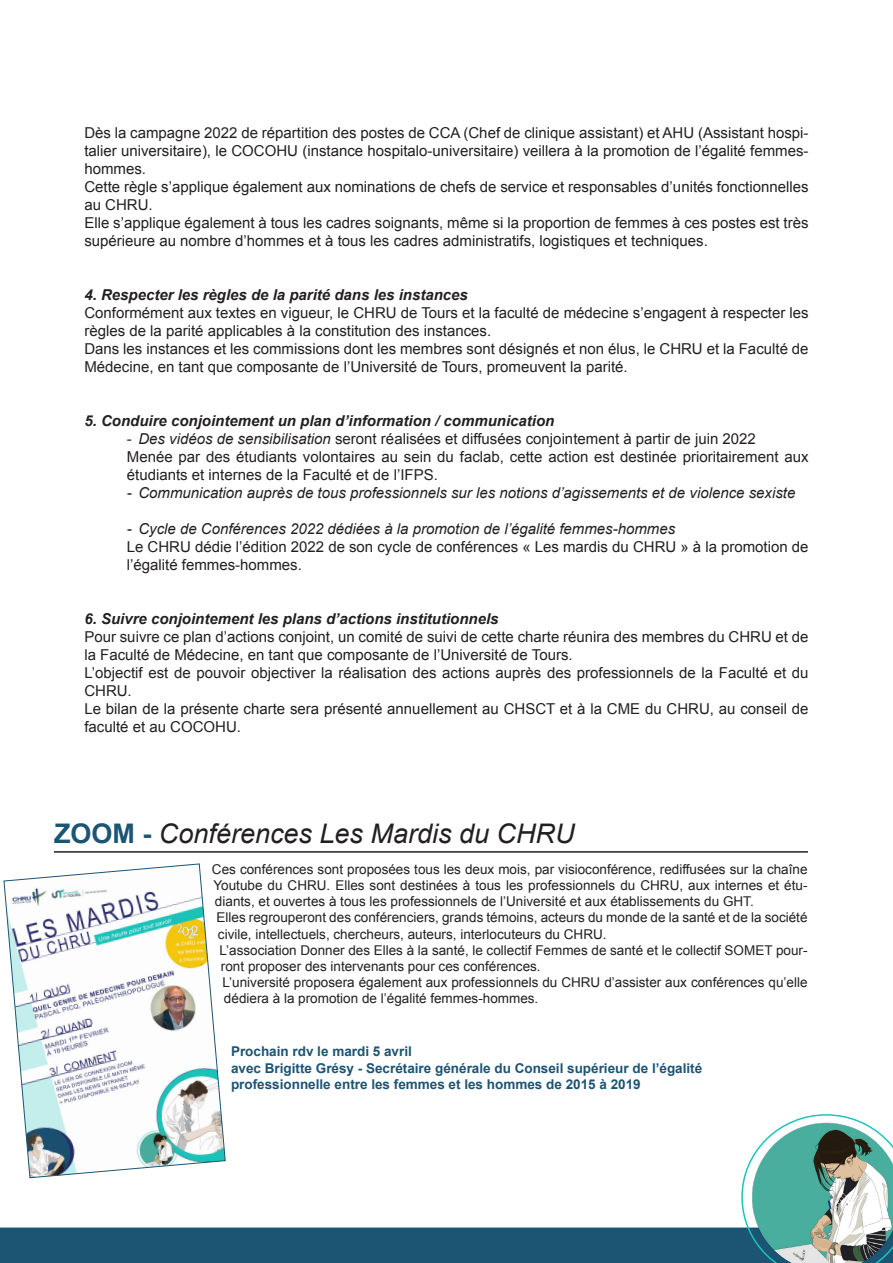
<style>
.page{position:relative;width:893px;height:1263px;background:#fff}
.page>*{position:absolute;margin:0;border:0;box-sizing:border-box;transform-origin:0 0}
.t1{font:italic 27px "Arial";color:#231f20}
.t2{font:15px/18px "Arial";color:#231f20}
.t3{font:italic 700 15px "Arial";color:#231f20}
.t4{font:italic 15px "Arial";color:#231f20}
.t5{font:13.5px/16.2px "Arial";color:#231f20}
.t6{font:700 13.5px "Arial";color:#1c5473}
.s1{font-style:italic}
.s2{font-weight:700;font-style:normal;color:#1c5473}
</style>
<div class="page">
<svg style="left:0;top:1114px;width:893px;height:149px"></svg>
<hr style="left:54px;top:851px;width:754px;height:2px;background:#231f20">
<svg style="left:4px;top:863px;width:222px;height:315px"></svg>
<p class="t2" style="left:84px;top:124px;width:726px;text-align:justify">Dès la campagne 2022 de répartition des postes de CCA (Chef de clinique assistant) et AHU (Assistant hospi&shy;talier universitaire), le COCOHU (instance hospitalo-universitaire) veillera à la promotion de l’égalité femmes&shy;hommes.</p>
<p class="t2" style="left:84px;top:178px;width:726px">Cette règle s’applique également aux nominations de chefs de service et responsables d’unités fonctionnelles au CHRU.</p>
<p class="t2" style="left:84px;top:214px;width:726px">Elle s’applique également à tous les cadres soignants, même si la proportion de femmes à ces postes est très supérieure au nombre d’hommes et à tous les cadres administratifs, logistiques et techniques.</p>
<p class="t3" style="left:84px;top:285px;width:385px">4. Respecter les règles de la parité dans les instances</p>
<p class="t2" style="left:84px;top:304px;width:726px">Conformément aux textes en vigueur, le CHRU de Tours et la faculté de médecine s’engagent à respecter les règles de la parité applicables à la constitution des instances.</p>
<p class="t2" style="left:84px;top:340px;width:726px">Dans les instances et les commissions dont les membres sont désignés et non élus, le CHRU et la Faculté de<br>Médecine, en tant que composante de l’Université de Tours, promeuvent la parité.</p>
<p class="t3" style="left:84px;top:411px;width:472px">5. Conduire conjointement un plan d’information / communication</p>
<p class="t2" style="left:127px;top:430px;width:631px">- <span class="s1">Des vidéos de sensibilisation</span> seront réalisées et diffusées conjointement à partir de juin 2022</p>
<p class="t2" style="left:127px;top:448px;width:683px">Menée par des étudiants volontaires au sein du faclab, cette action est destinée prioritairement aux étudiants et internes de la Faculté et de l’IFPS.</p>
<p class="t4" style="left:127px;top:483px;width:670px">- Communication auprès de tous professionnels sur les notions d’agissements et de violence sexiste</p>
<p class="t4" style="left:127px;top:519px;width:550px">- Cycle de Conférences 2022 dédiées à la promotion de l’égalité femmes-hommes</p>
<p class="t2" style="left:127px;top:538px;width:683px">Le CHRU dédie l’édition 2022 de son cycle de conférences « Les mardis du CHRU » à la promotion de l’égalité femmes-hommes.</p>
<p class="t3" style="left:84px;top:609px;width:416px">6. Suivre conjointement les plans d’actions institutionnels</p>
<p class="t2" style="left:84px;top:628px;width:726px">Pour suivre ce plan d’actions conjoint, un comité de suivi de cette charte réunira des membres du CHRU et de la Faculté de Médecine, en tant que composante de l’Université de Tours.</p>
<p class="t2" style="left:84px;top:664px;width:726px">L’objectif est de pouvoir objectiver la réalisation des actions auprès des professionnels de la Faculté et du<br>CHRU.</p>
<p class="t2" style="left:84px;top:700px;width:726px">Le bilan de la présente charte sera présenté annuellement au CHSCT et à la CME du CHRU, au conseil de faculté et au COCOHU.</p>
<p class="t1" style="left:54px;top:815px;width:522px"><span class="s2">ZOOM -</span> Conférences Les Mardis du CHRU</p>
<p class="t5" style="left:212px;top:861px;width:597px;text-align:justify">Ces conférences sont proposées tous les deux mois, par visioconférence, rediffusées sur la chaîne Youtube du CHRU. Elles sont destinées à tous les professionnels du CHRU, aux internes et étu&shy;diants, et ouvertes à tous les professionnels de l’Université et aux établissements du GHT.</p>
<p class="t5" style="left:216px;top:910px;width:592px">Elles regrouperont des conférenciers, grands témoins, acteurs du monde de la santé et de la société civile, intellectuels, chercheurs, auteurs, interlocuteurs du CHRU.</p>
<p class="t5" style="left:219px;top:942px;width:589px">L’association Donner des Elles à la santé, le collectif Femmes de santé et le collectif SOMET pour&shy;ront proposer des intervenants pour ces conférences.</p>
<p class="t5" style="left:222px;top:974px;width:586px">L’université proposera également aux professionnels du CHRU d’assister aux conférences qu’elle dédiera à la promotion de l’égalité femmes-hommes.</p>
<p class="t6" style="left:231px;top:1043px;width:182px">Prochain rdv le mardi 5 avril</p>
<p class="t6" style="left:231px;top:1059px;width:473px">avec Brigitte Grésy - Secrétaire générale du Conseil supérieur de l’égalité</p>
<p class="t6" style="left:231px;top:1075px;width:411px">professionnelle entre les femmes et les hommes de 2015 à 2019</p>
</div>
